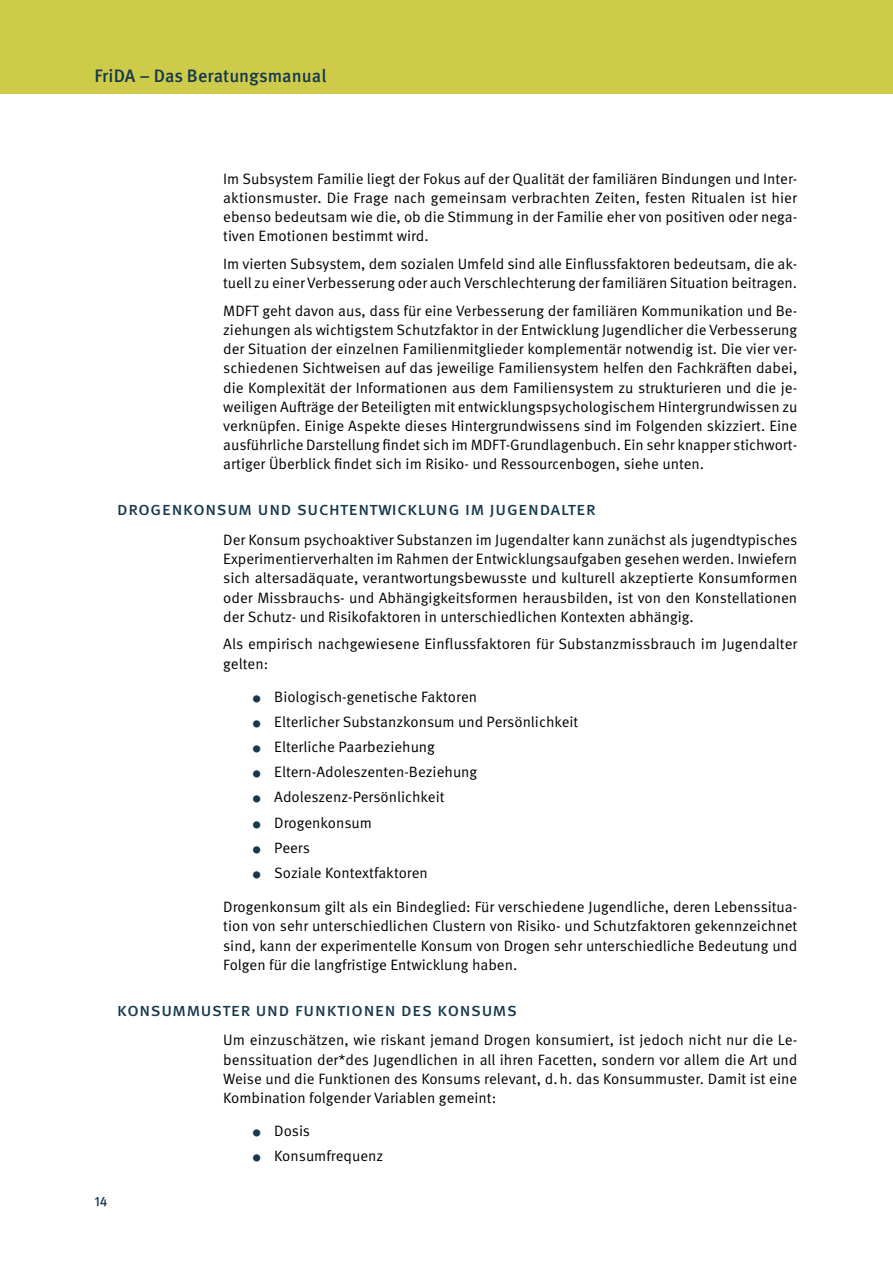
<style>
.page{position:relative;width:893px;height:1263px;background:#fff}
.page>*{position:absolute;margin:0;border:0;box-sizing:border-box;transform-origin:0 0}
.t1{font:18.75px "Meta Pro";letter-spacing:.005em;color:#16394d}
.t2{font:500 18px "Meta Pro";color:#16394d}
.t3{font:15px/19.2px "Meta Pro Norm";color:#000;text-align:justify}
.t4{font:500 13.5px "Meta Pro";color:#16394d}
.s1{font-family:"Menlo";font-size:12px;color:#16394d}
</style>
<div class="page">
<div style="left:0;top:0;width:893px;height:94px;background:#cecb4b"></div>
<p class="t2" style="left:94px;top:61px;width:234px">FriDA – Das Beratungsmanual</p>
<p class="t3" style="left:223px;top:168px;width:576px">Im Subsystem Familie liegt der Fokus auf der Qualität der familiären Bindungen und Inter&shy;aktionsmuster. Die Frage nach gemeinsam verbrachten Zeiten, festen Ritualen ist hier ebenso bedeutsam wie die, ob die Stimmung in der Familie eher von positiven oder nega&shy;tiven Emotionen bestimmt wird.</p>
<p class="t3" style="left:223px;top:253px;width:576px">Im vierten Subsystem, dem sozialen Umfeld sind alle Einflussfaktoren bedeutsam, die ak&shy;tuell zu einer Verbesserung oder auch Verschlechterung der familiären Situation beitragen.</p>
<p class="t3" style="left:223px;top:300px;width:576px">MDFT geht davon aus, dass für eine Verbesserung der familiären Kommunikation und Be&shy;ziehungen als wichtigstem Schutzfaktor in der Entwicklung Jugendlicher die Verbesserung der Situation der einzelnen Familienmitglieder komplementär notwendig ist. Die vier ver&shy;schiedenen Sichtweisen auf das jeweilige Familiensystem helfen den Fachkräften dabei, die Komplexität der Informationen aus dem Familiensystem zu strukturieren und die je&shy;weiligen Aufträge der Beteiligten mit entwicklungspsychologischem Hintergrundwissen zu verknüpfen. Einige Aspekte dieses Hintergrundwissens sind im Folgenden skizziert. Eine ausführliche Darstellung findet sich im MDFT-Grundlagenbuch. Ein sehr knapper stichwort&shy;artiger Überblick findet sich im Risiko- und Ressourcenbogen, siehe unten.</p>
<p class="t1" style="left:117px;top:494px;width:480px">Drogenkonsum und Suchtentwicklung im Jugendalter</p>
<p class="t3" style="left:223px;top:529px;width:576px">Der Konsum psychoaktiver Substanzen im Jugendalter kann zunächst als jugendtypisches Experimentierverhalten im Rahmen der Entwicklungsaufgaben gesehen werden. Inwiefern sich altersadäquate, verantwortungsbewusste und kulturell akzeptierte Konsumformen oder Missbrauchs- und Abhängigkeitsformen herausbilden, ist von den Konstellationen der Schutz- und Risikofaktoren in unterschiedlichen Kontexten abhängig.</p>
<p class="t3" style="left:223px;top:634px;width:576px">Als empirisch nachgewiesene Einflussfaktoren für Substanzmissbrauch im Jugendalter gelten:</p>
<p class="t3" style="left:253px;top:686px;width:226px"><span class="s1">●</span> Biologisch-genetische Faktoren</p>
<p class="t3" style="left:253px;top:711px;width:327px"><span class="s1">●</span> Elterlicher Substanzkonsum und Persönlichkeit</p>
<p class="t3" style="left:253px;top:736px;width:183px"><span class="s1">●</span> Elterliche Paarbeziehung</p>
<p class="t3" style="left:253px;top:761px;width:226px"><span class="s1">●</span> Eltern-Adoleszenten-Beziehung</p>
<p class="t3" style="left:253px;top:787px;width:193px"><span class="s1">●</span> Adoleszenz-Persönlichkeit</p>
<p class="t3" style="left:253px;top:812px;width:120px"><span class="s1">●</span> Drogenkonsum</p>
<p class="t3" style="left:253px;top:837px;width:58px"><span class="s1">●</span> Peers</p>
<p class="t3" style="left:253px;top:862px;width:176px"><span class="s1">●</span> Soziale Kontextfaktoren</p>
<p class="t3" style="left:223px;top:896px;width:576px">Drogenkonsum gilt als ein Bindeglied: Für verschiedene Jugendliche, deren Lebenssitua&shy;tion von sehr unterschiedlichen Clustern von Risiko- und Schutzfaktoren gekennzeichnet sind, kann der experimentelle Konsum von Drogen sehr unterschiedliche Bedeutung und Folgen für die langfristige Entwicklung haben.</p>
<p class="t1" style="left:117px;top:995px;width:402px">Konsummuster und Funktionen des Konsums</p>
<p class="t3" style="left:223px;top:1029px;width:576px">Um einzuschätzen, wie riskant jemand Drogen konsumiert, ist jedoch nicht nur die Le&shy;benssituation der*des Jugendlichen in all ihren Facetten, sondern vor allem die Art und Weise und die Funktionen des Konsums relevant, d.h. das Konsummuster. Damit ist eine Kombination folgender Variablen gemeint:</p>
<p class="t3" style="left:253px;top:1120px;width:59px"><span class="s1">●</span> Dosis</p>
<p class="t3" style="left:253px;top:1145px;width:132px"><span class="s1">●</span> Konsumfrequenz</p>
<p class="t4" style="left:94px;top:1191px;width:15px">14</p>
</div>
